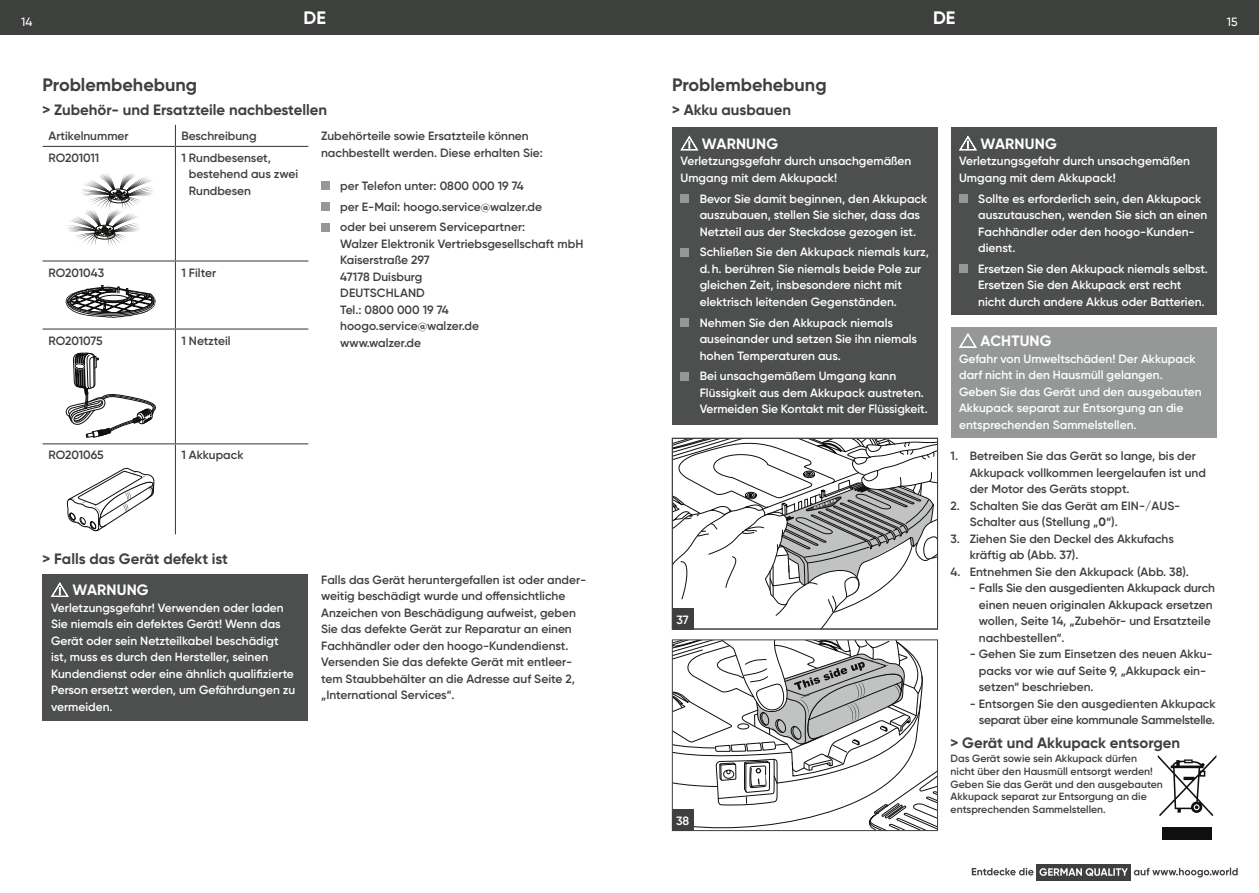
<style>
.page{position:relative;width:1259px;height:893px;background:#fff}
.page>*{position:absolute;margin:0;border:0;box-sizing:border-box;transform-origin:0 0}
.t1{font:700 18px "Gilroy";color:#3e403e}
.t2{font:700 18px "Gilroy";color:#fff}
.t3{font:700 15px "Gilroy";color:#3e403e}
.t4{font:700 15px "Gilroy";letter-spacing:.01em;color:#fff}
.t5{font:600 12px/16.5px "Gilroy";color:#3e403e}
.t6{font:600 12px/16.5px "Gilroy";color:#fff}
.t7{font:600 12px/16.5px "Gilroy";letter-spacing:-.02em;color:#3e403e;text-align:right}
.t8{font:500 12px "Gilroy";color:#fff}
.t9{font:600 10.5px/12.6px "Gilroy";color:#3e403e}
.t10{font:700 3.15px "Arial";color:#fff;scale:2.54 1}
.s1{font-weight:700}
</style>
<div class="page">
<div style="left:0;top:0;width:642px;height:34px;background:#3e403e"></div>
<div style="left:617px;top:0;width:642px;height:34px;background:#3e403e"></div>
<svg style="left:674px;top:440px;width:262px;height:187px"></svg>
<svg style="left:674px;top:641px;width:262px;height:188px"></svg>
<div style="left:672px;top:639px;width:266px;height:192px;border:1px solid #3e403e"></div>
<div style="left:672px;top:810px;width:21px;height:21px;background:#3e403e"></div>
<div style="left:672px;top:438px;width:266px;height:191px;border:1px solid #3e403e"></div>
<div style="left:672px;top:608px;width:21px;height:21px;background:#3e403e"></div>
<svg style="left:68px;top:173px;width:85px;height:73px"></svg>
<svg style="left:66px;top:285px;width:90px;height:33px"></svg>
<svg style="left:65px;top:352px;width:91px;height:86px"></svg>
<svg style="left:67px;top:467px;width:88px;height:65px"></svg>
<svg style="left:1157px;top:755px;width:59px;height:61px"></svg>
<div style="left:1162px;top:828px;width:50px;height:12px;background:#0f0f0d"></div>
<div style="left:321px;top:181px;width:9px;height:9px;background:#969898"></div>
<div style="left:321px;top:202px;width:9px;height:9px;background:#969898"></div>
<div style="left:321px;top:223px;width:9px;height:8px;background:#969898"></div>
<div style="left:43px;top:574px;width:265px;height:147px;background:#4d4f4e"></div>
<svg style="left:50px;top:582px;width:19px;height:15px"></svg>
<svg style="left:175px;top:125px;width:1px;height:21px"></svg>
<hr style="left:43px;top:146px;width:132px;height:1px;background:#3e403e">
<hr style="left:175px;top:146px;width:133px;height:1px;background:#3e403e">
<hr style="left:175px;top:147px;width:1px;height:113px;background:#3e403e">
<hr style="left:43px;top:260px;width:132px;height:2px;background:#3e403e">
<hr style="left:175px;top:260px;width:133px;height:2px;background:#3e403e">
<hr style="left:175px;top:262px;width:1px;height:66px;background:#3e403e">
<hr style="left:43px;top:328px;width:132px;height:2px;background:#3e403e">
<hr style="left:175px;top:328px;width:133px;height:2px;background:#3e403e">
<hr style="left:175px;top:330px;width:1px;height:113px;background:#3e403e">
<hr style="left:43px;top:443px;width:132px;height:1px;background:#3e403e">
<hr style="left:175px;top:443px;width:133px;height:1px;background:#3e403e">
<hr style="left:175px;top:444px;width:1px;height:90px;background:#3e403e">
<div style="left:672px;top:128px;width:266px;height:297px;background:#4d4f4e"></div>
<svg style="left:680px;top:135px;width:18px;height:16px"></svg>
<div style="left:680px;top:194px;width:9px;height:9px;background:#969898"></div>
<div style="left:680px;top:248px;width:9px;height:8px;background:#969898"></div>
<div style="left:680px;top:318px;width:9px;height:9px;background:#969898"></div>
<div style="left:680px;top:372px;width:9px;height:8px;background:#969898"></div>
<div style="left:950px;top:128px;width:266px;height:187px;background:#4d4f4e"></div>
<svg style="left:959px;top:135px;width:18px;height:16px"></svg>
<div style="left:959px;top:194px;width:8px;height:9px;background:#969898"></div>
<div style="left:959px;top:264px;width:8px;height:9px;background:#969898"></div>
<div style="left:950px;top:327px;width:266px;height:111px;background:#969898"></div>
<svg style="left:959px;top:333px;width:18px;height:15px"></svg>
<div style="left:1036px;top:864px;width:95px;height:16px;background:#3e403e"></div>
<svg style="left:971px;top:868px;width:62px;height:7px"></svg>
<svg style="left:1039px;top:868px;width:198px;height:9px"></svg>
<p class="t8" style="left:21px;top:14px;width:13px">14</p>
<h1 class="t2" style="left:303px;top:7px;width:24px">DE</h1>
<h1 class="t2" style="left:933px;top:7px;width:24px">DE</h1>
<p class="t8" style="left:1227px;top:14px;width:12px">15</p>
<h1 class="t1" style="left:43px;top:73px;width:156px">Problembehebung</h1>
<p class="t3" style="left:43px;top:100px;width:286px">&gt; Zubehör- und Ersatzteile nachbestellen</p>
<p class="t5" style="left:49px;top:128px;width:82px">Artikelnummer</p>
<p class="t5" style="left:181px;top:128px;width:77px">Beschreibung</p>
<p class="t5" style="left:49px;top:149px;width:52px">RO201011</p>
<p class="t5" style="left:189px;top:149px;width:111px;text-indent:-7px">1 Rundbesenset, bestehend aus zwei<br>Rundbesen</p>
<p class="t5" style="left:49px;top:264px;width:57px">RO201043</p>
<p class="t5" style="left:181px;top:264px;width:36px">1 Filter</p>
<p class="t7" style="left:49px;top:332px;width:55px">RO201075</p>
<p class="t5" style="left:181px;top:332px;width:51px">1 Netzteil</p>
<p class="t5" style="left:321px;top:128px;width:223px">Zubehörteile sowie Ersatzteile können nachbestellt werden. Diese erhalten Sie:</p>
<p class="t5" style="left:340px;top:175px;width:203px;line-height:20.7px">per Telefon unter: 0800 000 19 74 per E-Mail: hoogo.service@walzer.de oder bei unserem Servicepartner:</p>
<p class="t5" style="left:340px;top:235px;width:245px">Walzer Elektronik Vertriebsgesellschaft mbH<br>Kaiserstraße 297<br>47178 Duisburg<br>DEUTSCHLAND<br>Tel.: 0800 000 19 74 hoogo.service@walzer.de<br>www.walzer.de</p>
<p class="t5" style="left:49px;top:447px;width:57px">RO201065</p>
<p class="t5" style="left:181px;top:447px;width:64px">1 Akkupack</p>
<p class="t3" style="left:43px;top:549px;width:187px">&gt; Falls das Gerät defekt ist</p>
<p class="t4" style="left:72px;top:581px;width:78px">WARNUNG</p>
<p class="t6" style="left:51px;top:599px;width:246px">Verletzungsgefahr! Verwenden oder laden Sie niemals ein defektes Gerät! Wenn das Gerät oder sein Netzteilkabel beschädigt ist, muss es durch den Hersteller, seinen Kundendienst oder eine ähnlich qualifizierte Person ersetzt werden, um Gefährdungen zu vermeiden.</p>
<p class="t5" style="left:321px;top:571px;width:266px">Falls das Gerät heruntergefallen ist oder ander&shy;weitig beschädigt wurde und offensichtliche Anzeichen von Beschädigung aufweist, geben Sie das defekte Gerät zur Reparatur an einen Fachhändler oder den hoogo-Kundendienst.<br>Versenden Sie das defekte Gerät mit entleer&shy;tem Staubbehälter an die Adresse auf Seite 2, „International Services“.</p>
<h1 class="t1" style="left:672px;top:73px;width:156px">Problembehebung</h1>
<p class="t3" style="left:672px;top:100px;width:121px">&gt; Akku ausbauen</p>
<p class="t4" style="left:702px;top:134px;width:78px">WARNUNG</p>
<p class="t6" style="left:680px;top:153px;width:232px">Verletzungsgefahr durch unsachgemäßen<br>Umgang mit dem Akkupack!</p>
<p class="t6" style="left:699px;top:190px;width:229px">Bevor Sie damit beginnen, den Akkupack auszubauen, stellen Sie sicher, dass das<br>Netzteil aus der Steckdose gezogen ist.</p>
<p class="t6" style="left:699px;top:244px;width:231px">Schließen Sie den Akkupack niemals kurz, d.h. berühren Sie niemals beide Pole zur gleichen Zeit, insbesondere nicht mit elektrisch leitenden Gegenständen.</p>
<p class="t6" style="left:699px;top:314px;width:219px">Nehmen Sie den Akkupack niemals auseinander und setzen Sie ihn niemals hohen Temperaturen aus.</p>
<p class="t6" style="left:699px;top:368px;width:230px">Bei unsachgemäßem Umgang kann<br>Flüssigkeit aus dem Akkupack austreten.<br>Vermeiden Sie Kontakt mit der Flüssigkeit.</p>
<p class="t6" style="left:676px;top:611px;width:14px">37</p>
<p class="t6" style="left:676px;top:812px;width:15px">38</p>
<p class="t10" style="left:813px;top:506px;width:11px;rotate:-21deg">OPEN</p>
<p class="t4" style="left:980px;top:134px;width:78px">WARNUNG</p>
<p class="t6" style="left:959px;top:153px;width:232px">Verletzungsgefahr durch unsachgemäßen<br>Umgang mit dem Akkupack!</p>
<p class="t6" style="left:978px;top:190px;width:231px">Sollte es erforderlich sein, den Akkupack auszutauschen, wenden Sie sich an einen<br>Fachhändler oder den hoogo-Kunden&shy;dienst.</p>
<p class="t6" style="left:978px;top:260px;width:231px">Ersetzen Sie den Akkupack niemals selbst.<br>Ersetzen Sie den Akkupack erst recht nicht durch andere Akkus oder Batterien.</p>
<p class="t4" style="left:980px;top:332px;width:73px">ACHTUNG</p>
<p class="t6" style="left:959px;top:350px;width:244px">Gefahr von Umweltschäden! Der Akkupack darf nicht in den Hausmüll gelangen.<br>Geben Sie das Gerät und den ausgebauten Akkupack separat zur Entsorgung an die entsprechenden Sammelstellen.</p>
<p class="t5" style="left:969px;top:448px;width:238px;text-indent:-19px">1. Betreiben Sie das Gerät so lange, bis der<br>Akkupack vollkommen leergelaufen ist und der Motor des Geräts stoppt.</p>
<p class="t5" style="left:969px;top:497px;width:212px;text-indent:-19px">2. Schalten Sie das Gerät am EIN-/AUS-<br>Schalter aus (Stellung „<span class="s1">0</span>“).</p>
<p class="t5" style="left:969px;top:530px;width:206px;text-indent:-19px">3. Ziehen Sie den Deckel des Akkufachs kräftig ab (Abb. 37).</p>
<p class="t5" style="left:950px;top:563px;width:240px">4. Entnehmen Sie den Akkupack (Abb. 38).</p>
<p class="t5" style="left:979px;top:580px;width:237px;text-indent:-9px">- Falls Sie den ausgedienten Akkupack durch einen neuen originalen Akkupack ersetzen wollen, Seite 14, „Zubehör- und Ersatzteile nachbestellen“.</p>
<p class="t5" style="left:979px;top:646px;width:235px;text-indent:-9px">- Gehen Sie zum Einsetzen des neuen Akku&shy;packs vor wie auf Seite 9, „Akkupack ein&shy;setzen“ beschrieben.</p>
<p class="t7" style="left:969px;top:695px;width:247px">- Entsorgen Sie den ausgedienten Akkupack separat über eine kommunale Sammelstelle.</p>
<p class="t3" style="left:950px;top:733px;width:231px">&gt; Gerät und Akkupack entsorgen</p>
<p class="t9" style="left:950px;top:752px;width:214px">Das Gerät sowie sein Akkupack dürfen nicht über den Hausmüll entsorgt werden!<br>Geben Sie das Gerät und den ausgebauten Akkupack separat zur Entsorgung an die entsprechenden Sammelstellen.</p>
</div>
